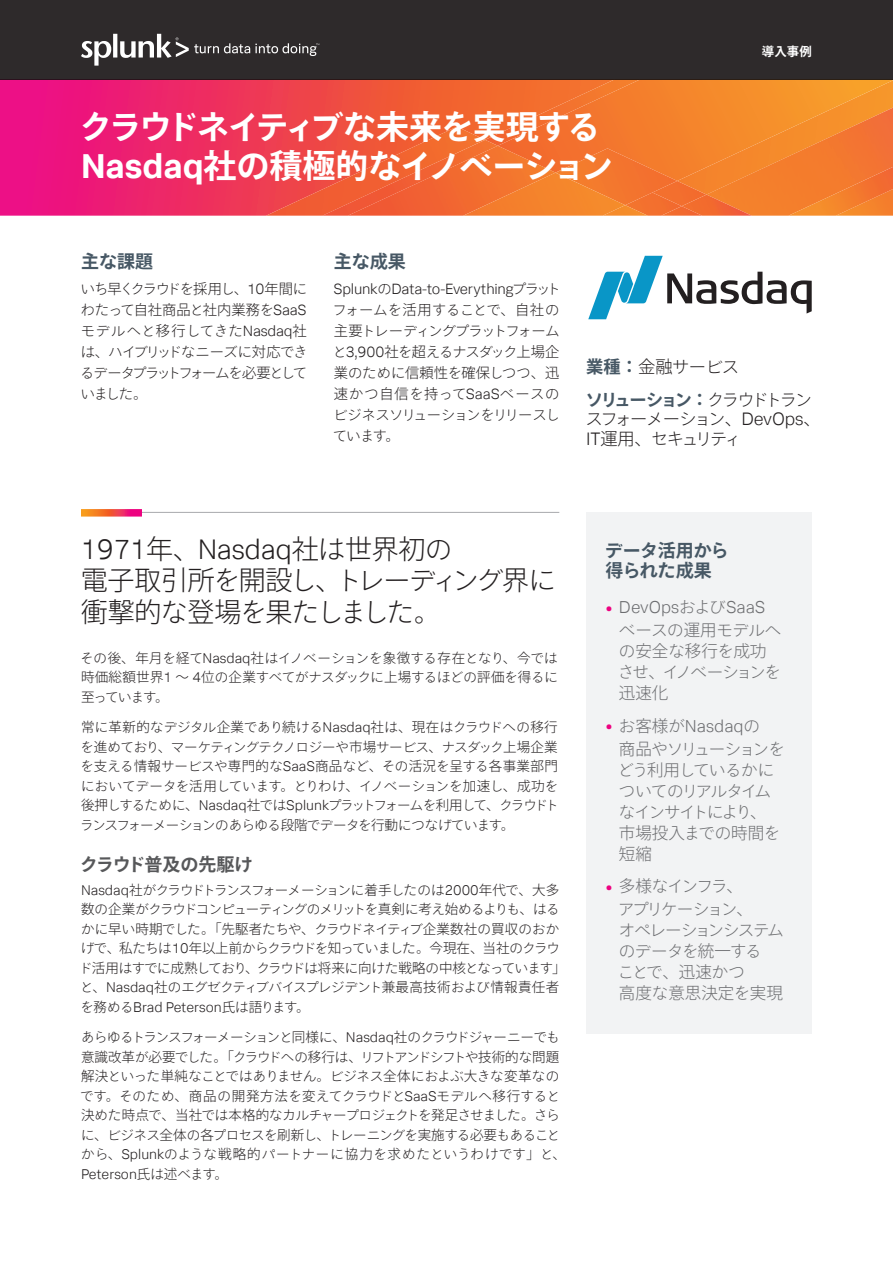
<style>
.page{position:relative;width:893px;height:1263px;background:#fff}
.page>*{position:absolute;margin:0;border:0;box-sizing:border-box;transform-origin:0 0}
.Headline_1{font:700 33px/39px "Ryo Gothic Plus N";letter-spacing:-.045em;color:#fff}
.Callout{font:300 28.35px "Splunk Data Sans Pro";letter-spacing:-.015em;color:#231f20}
.Callout-2{font:300 27px/31.5px "Ryo Gothic Plus N";letter-spacing:-.045em;color:#231f20}
.Sidebar_headline_wit{font:700 18px/19.5px "Ryo Gothic Plus N";letter-spacing:-.01em;color:#475865}
.Subhead_1{font:700 18px "Ryo Gothic Plus N";color:#57585a}
.Key_Challenges_Resul{font:700 18px "Ryo Gothic Plus N";color:#475865}
.t1{font:300 17.4px "Splunk Data Sans Pro";color:#6c6d70}
.Company_details{font:300 17.25px/19.5px "Ryo Gothic Plus N";letter-spacing:-.13em;color:#231f20}
.Company_details-2{font:300 17.25px "Ryo Gothic Plus N";letter-spacing:-.09em;color:#231f20}
.t2{font:300 16.5px/21px "Ryo Gothic Plus N";letter-spacing:-.06em;color:#6c6d70}
.t3{font:300 16.5px/21px "Ryo Gothic Plus N";letter-spacing:-.04em;color:#6c6d70}
.t4{font:300 16.5px/21px "Ryo Gothic Plus N";letter-spacing:-.015em;color:#6c6d70}
.t5{font:300 16.5px/23.2px "Ryo Gothic Plus N";letter-spacing:-.11em;color:#6c6d70}
.Key_Challenges_Resul-2{font:300 15px "Splunk Data Sans Pro";letter-spacing:-.015em;color:#231f20}
.Key_Challenges_Resul-3{font:300 14.25px/21px "Ryo Gothic Plus N";letter-spacing:-.045em;color:#231f20;text-align:justify}
.Body{font:300 14.1px "Splunk Data Sans Pro";color:#231f20}
.Body-2{font:300 13.5px/19.5px "Ryo Gothic Plus N";letter-spacing:-.03em;color:#231f20;text-align:justify}
.t6{font:700 12.3px "Ryo Gothic Plus N";color:#fff}
.s1{font-family:"Splunk Data Sans Pro";font-size:34.65px}
.s2{font-family:"Splunk Data Sans Pro";font-size:15px}
.s3{font-family:"Ryo Gothic Plus N";font-size:14.25px}
.s4{font-weight:700;color:#475865}
.s5{font-family:"Splunk Data Sans Pro";font-size:18.15px}
.s6{font-family:"Ryo Gothic Plus N";font-size:27px}
.s7{font-family:"Splunk Data Sans Pro";font-size:14.1px}
.s8{font-family:"Ryo Gothic Plus N";font-size:13.5px}
.s9{font-weight:700;font-size:22.05px;color:#ed0280}
.s10{font-family:"Ryo Gothic Plus N";font-size:16.5px}
.s11{font-family:"Splunk Data Sans Pro";font-weight:700;font-size:22.05px;color:#ed0280}
</style>
<div class="page">
<svg style="left:0;top:80px;width:485px;height:136px;background:#ed2c63"></svg>
<div style="left:706px;top:181px;width:82px;height:35px;background:#f4802c"></div>
<img style="left:788px;top:181px;width:105px;height:35px">
<svg style="left:485px;top:80px;width:408px;height:101px;background:#f4802d"></svg>
<img style="left:677px;top:181px;width:29px;height:14px">
<img style="left:682px;top:195px;width:70px;height:21px">
<img style="left:648px;top:192px;width:34px;height:24px">
<img style="left:661px;top:206px;width:41px;height:10px">
<img style="left:556px;top:148px;width:121px;height:57px">
<img style="left:266px;top:127px;width:219px;height:89px">
<img style="left:322px;top:140px;width:176px;height:76px">
<img style="left:348px;top:146px;width:208px;height:70px">
<img style="left:625px;top:205px;width:23px;height:11px">
<img style="left:463px;top:173px;width:162px;height:43px">
<div style="left:0;top:0;width:893px;height:80px;background:#2e2a2b"></div>
<svg style="left:81px;top:34px;width:238px;height:32px"></svg>
<hr style="left:81px;top:512px;width:478px;height:1px;background:#a8a9ad">
<svg style="left:81px;top:509px;width:61px;height:8px"></svg>
<div style="left:587px;top:512px;width:225px;height:522px;background:#f2f3f4"></div>
<svg style="left:588px;top:256px;width:224px;height:63px"></svg>
<p class="Headline_1" style="left:79px;top:110px;width:536px">クラウドネイティブな未来を実現する<br><span class="s1">Nasdaq</span>社の積極的なイノベーション</p>
<p class="t6" style="left:762px;top:43px;width:52px">導入事例</p>
<p class="Key_Challenges_Resul" style="left:81px;top:250px;width:73px">主な課題</p>
<p class="Key_Challenges_Resul-3" style="left:80px;top:279px;width:229px">いち早くクラウドを採用し、<span class="s2">10</span>年間にわたって自社商品と社内業務を<span class="s2">SaaS</span>モデルへと移行してきた<span class="s2">Nasdaq</span>社は、ハイブリッドなニーズに対応できるデータプラットフォームを必要としていました。</p>
<p class="Key_Challenges_Resul" style="left:334px;top:250px;width:73px">主な成果</p>
<p class="Key_Challenges_Resul-2" style="left:334px;top:280px;width:229px">Splunk<span class="s3">の</span>Data-to-Everything<span class="s3">プラット</span></p>
<p class="Key_Challenges_Resul-3" style="left:332px;top:300px;width:229px">フォームを活用することで、自社の主要トレーディングプラットフォームと<span class="s2">3,900</span>社を超えるナスダック上場企業のために信頼性を確保しつつ、迅速かつ自信を持って<span class="s2">SaaS</span>ベースのビジネスソリューションをリリースしています。</p>
<p class="Company_details-2" style="left:586px;top:356px;width:154px"><span class="s4">業種：</span>金融サービス</p>
<p class="Company_details" style="left:585px;top:390px;width:237px"><span class="s4">ソリューション：</span>クラウドトランスフォーメーション、<span class="s5">DevOps</span>、<br><span class="s5">IT</span>運用、セキュリティ</p>
<p class="Callout" style="left:81px;top:532px;width:373px">1971<span class="s6">年、</span>Nasdaq<span class="s6">社は世界初の</span></p>
<p class="Callout-2" style="left:81px;top:565px;width:476px">電子取引所を開設し、トレーディング界に衝撃的な登場を果たしました。</p>
<p class="Body-2" style="left:80px;top:648px;width:479px">その後、年月を経て<span class="s7">Nasdaq</span>社はイノベーションを象徴する存在となり、今では時価総額世界<span class="s7">1</span> ～ <span class="s7">4</span>位の企業すべてがナスダックに上場するほどの評価を得るに至っています。</p>
<p class="Body-2" style="left:80px;top:718px;width:480px">常に革新的なデジタル企業であり続ける<span class="s7">Nasdaq</span>社は、現在はクラウドへの移行を進めており、マーケティングテクノロジーや市場サービス、ナスダック上場企業を支える情報サービスや専門的な<span class="s7">SaaS</span>商品など、その活況を呈する各事業部門においてデータを活用しています。とりわけ、イノベーションを加速し、成功を後押しするために、<span class="s7">Nasdaq</span>社では<span class="s7">Splunk</span>プラットフォームを利用して、クラウドトランスフォーメーションのあらゆる段階でデータを行動につなげています。</p>
<p class="Subhead_1" style="left:80px;top:853px;width:174px">クラウド普及の先駆け</p>
<p class="Body-2" style="left:79px;top:880px;width:488px;text-align:left"><span class="s7">Nasdaq</span>社がクラウドトランスフォーメーションに着手したのは<span class="s7">2000</span>年代で、大多数の企業がクラウドコンピューティングのメリットを真剣に考え始めるよりも、はるかに早い時期でした。「先駆者たちや、クラウドネイティブ企業数社の買収のおかげで、私たちは<span class="s7">10</span>年以上前からクラウドを知っていました。今現在、当社のクラウド活用はすでに成熟しており、クラウドは将来に向けた戦略の中核となっています」と、<span class="s7">Nasdaq</span>社のエグゼクティブバイスプレジデント兼最高技術および情報責任者</p>
<p class="Body" style="left:81px;top:998px;width:231px"><span class="s8">を務める</span>Brad Peterson<span class="s8">氏は語ります。</span></p>
<p class="Body-2" style="left:80px;top:1028px;width:487px;text-align:left">あらゆるトランスフォーメーションと同様に、<span class="s7">Nasdaq</span>社のクラウドジャーニーでも意識改革が必要でした。「クラウドへの移行は、リフトアンドシフトや技術的な問題解決といった単純なことではありません。ビジネス全体におよぶ大きな変革なのです。そのため、商品の開発方法を変えてクラウドと<span class="s7">SaaS</span>モデルへ移行すると決めた時点で、当社では本格的なカルチャープロジェクトを発足させました。さらに、ビジネス全体の各プロセスを刷新し、トレーニングを実施する必要もあることから、<span class="s7">Splunk</span>のような戦略的パートナーに協力を求めたというわけです」と、</p>
<p class="Body" style="left:81px;top:1165px;width:148px">Peterson<span class="s8">氏は述べます。</span></p>
<p class="Sidebar_headline_wit" style="left:605px;top:542px;width:126px">データ活用から得られた成果</p>
<p class="t1" style="left:605px;top:597px;width:161px"><span class="s9">•</span> DevOps<span class="s10">および</span>SaaS</p>
<p class="t4" style="left:618px;top:620px;width:165px">ベースの運用モデルへの安全な移行を成功させ、イノベーションを迅速化</p>
<p class="t1" style="left:605px;top:715px;width:156px"><span class="s9">•</span> <span class="s10">お客様が</span>Nasdaq<span class="s10">の</span></p>
<p class="t2" style="left:618px;top:739px;width:168px">商品やソリューションをどう利用しているかについてのリアルタイムなインサイトにより、市場投入までの時間を短縮</p>
<p class="t5" style="left:618px;top:875px;width:137px;text-indent:-12px"><span class="s11">•</span> 多様なインフラ、アプリケーション、</p>
<p class="t3" style="left:618px;top:920px;width:168px">オペレーションシステムのデータを統一する<br>ことで、迅速かつ<br>高度な意思決定を実現</p>
</div>
